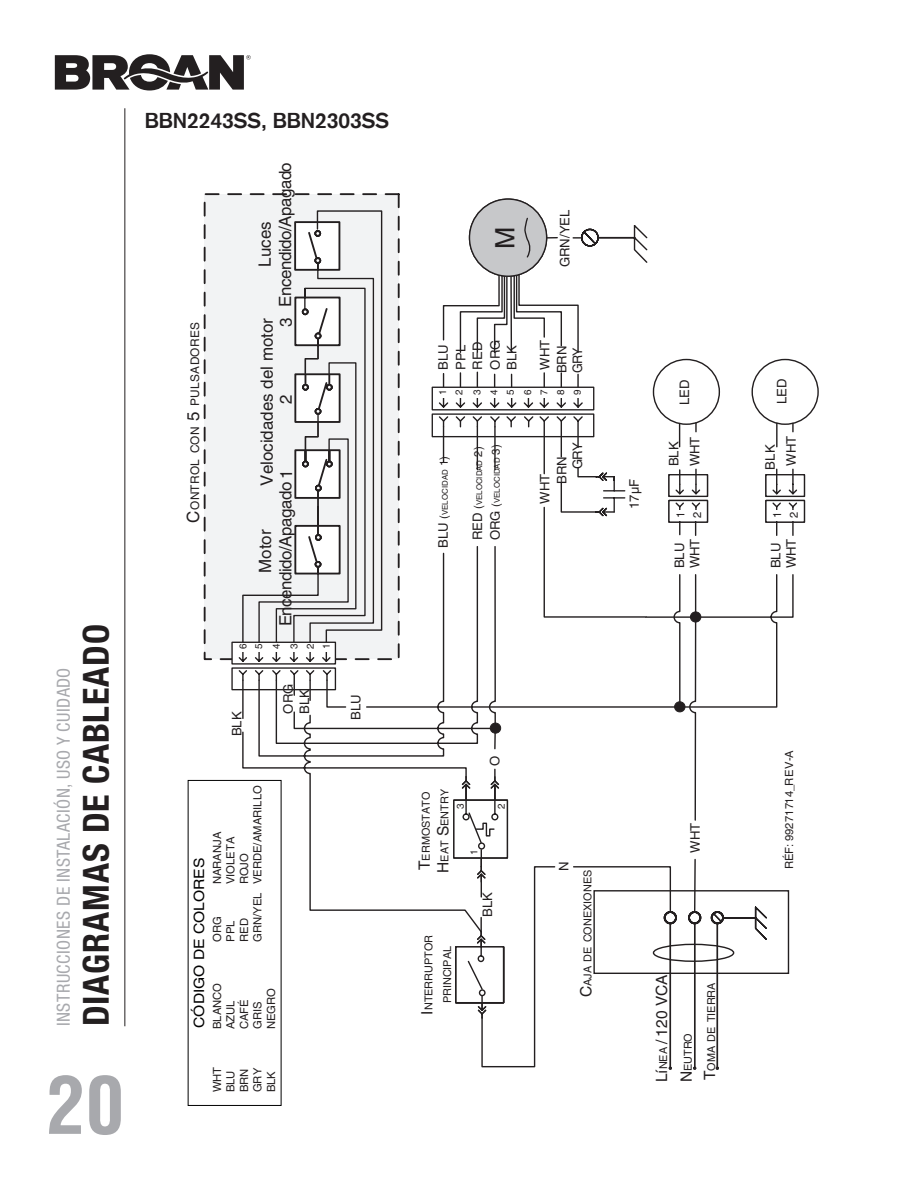
<style>
.page{position:relative;width:918px;height:1188px;background:#fff}
.page>*{position:absolute;margin:0;border:0;box-sizing:border-box;transform-origin:0 0}
.t1{font:700 condensed 78px "Helvetica LT Std";color:#a8a9ad}
.t2{font:700 condensed 36px "Helvetica Neue LT Std";letter-spacing:.025em;color:#231f20}
.t3{font:26.7px "Helvetica LT Std";color:#231f20}
.TITOLO1{font:700 21px "Akzidenz Grotesk CE";color:#231f20}
.t4{font:condensed 18px "Helvetica Neue LT Std";letter-spacing:.025em;color:#a8a9ad}
.t5{font:16.95px "Helvetica LT Std";color:#231f20}
.t6{font:16.8px "Helvetica LT Std";letter-spacing:-.025em;color:#231f20}
.t7{font:15.45px "Helvetica LT Std";color:#231f20}
.t8{font:14.25px "Helvetica LT Std";color:#000001;scale:1.1 1}
.t9{font:13.2px/17.1px "Helvetica LT Std";color:#231f20}
.t10{font:11.85px "Helvetica LT Std";letter-spacing:.03em;color:#231f20}
.t11{font:11.25px/13.5px "Helvetica LT Std";color:#231f20}
.t12{font:11.25px "Helvetica LT Std";letter-spacing:.025em;color:#231f20}
.t13{font:10.8px/18.6px "Helvetica LT Std";color:#231f20}
.t14{font:9.9px/17.4px "Helvetica LT Std";color:#231f20}
.t15{font:7.8px "Helvetica LT Std";color:#231f20}
.s1{font-size:16.95px}
.s2{font-size:13.2px}
.s3{font-size:11.25px}
.s4{font-size:15.45px}
.s5{font-size:10.8px}
</style>
<div class="page">
<hr style="left:124px;top:108px;width:1px;height:918px;background:#231f20">
<svg style="left:55px;top:54px;width:196px;height:37px"></svg>
<div style="left:432px;top:387px;width:162px;height:23px;background:#fff;border:1px solid #231f20"></div>
<div style="left:205px;top:194px;width:194px;height:465px;background:#f2f3f4"></div>
<div style="left:204px;top:193px;width:196px;height:467px;border:2px dashed #231f20"></div>
<svg style="left:438px;top:198px;width:381px;height:510px"></svg>
<div style="left:536px;top:389px;width:13px;height:9px;background:#fff"></div>
<div style="left:487px;top:389px;width:12px;height:9px;background:#fff"></div>
<div style="left:593px;top:890px;width:196px;height:84px;background:#fff;border:1px solid #231f20"></div>
<svg style="left:481px;top:890px;width:287px;height:180px"></svg>
<div style="left:455px;top:946px;width:49px;height:57px;background:#fff;border:1px solid #231f20"></div>
<svg style="left:467px;top:616px;width:230px;height:403px"></svg>
<div style="left:231px;top:667px;width:105px;height:23px;background:#fff;border:1px solid #231f20"></div>
<div style="left:231px;top:642px;width:105px;height:23px;background:#fff;border:1px solid #231f20"></div>
<svg style="left:237px;top:210px;width:146px;height:481px"></svg>
<div style="left:236px;top:643px;width:12px;height:8px;background:#fff"></div>
<svg style="left:241px;top:425px;width:440px;height:509px"></svg>
<div style="left:490px;top:723px;width:11px;height:10px;background:#231f20;border-radius:50%"></div>
<div style="left:490px;top:723px;width:11px;height:10px;border:1px solid #231f20;border-radius:50%"></div>
<h3 class="t4" style="left:53px;top:1026px;width:360px;rotate:-90deg">INSTRUCCIONES DE INSTALACIÓN, USO Y CUIDADO</h3>
<h2 class="t2" style="left:74px;top:1026px;width:404px;rotate:-90deg">DIAGRAMAS DE CABLEADO</h2>
<h1 class="t1" style="left:47px;top:1057px;width:80px">20</h1>
<p class="TITOLO1" style="left:145px;top:108px;width:246px">BBN2243SS, BBN2303SS</p>
<p class="t10" style="left:188px;top:523px;width:202px;rotate:-90deg"><span class="s1">C</span>ONTROL CON <span class="s1">5</span> PULSADORES</p>
<p class="t6" style="left:275px;top:307px;width:146px;rotate:-90deg">Encendido/Apagado</p>
<p class="t5" style="left:255px;top:267px;width:47px;rotate:-90deg">Luces</p>
<p class="t5" style="left:257px;top:486px;width:169px;rotate:-90deg">Velocidades del motor</p>
<p class="t6" style="left:276px;top:327px;width:11px;rotate:-90deg">3</p>
<p class="t6" style="left:276px;top:404px;width:11px;rotate:-90deg">2</p>
<p class="t6" style="left:276px;top:626px;width:158px;rotate:-90deg">Encendido/Apagado 1</p>
<p class="t5" style="left:255px;top:573px;width:45px;rotate:-90deg">Motor</p>
<p class="t14" style="left:235px;top:649px;width:7px;line-height:15.9px;rotate:-90deg">6<br>5</p>
<p class="t14" style="left:268px;top:649px;width:7px;rotate:-90deg">4<br>3</p>
<p class="t14" style="left:302px;top:649px;width:7px;line-height:16px;rotate:-90deg">2<br>1</p>
<p class="t9" style="left:228px;top:736px;width:26px;rotate:-90deg">BLK</p>
<p class="t9" style="left:280px;top:714px;width:31px;rotate:-90deg">ORG</p>
<p class="t9" style="left:296px;top:714px;width:26px;rotate:-90deg">BLK</p>
<p class="t8" style="left:191px;top:1028px;width:156px;rotate:-90deg">CÓDIGO DE COLORES</p>
<p class="t11" style="left:210px;top:884px;width:101px;rotate:-90deg">NARANJA<br>VIOLETA<br>ROJO<br>VERDE/AMARILLO</p>
<p class="t11" style="left:210px;top:942px;width:51px;rotate:-90deg">ORG<br>PPL<br>RED<br>GRN/YEL</p>
<p class="t11" style="left:210px;top:1029px;width:48px;rotate:-90deg">BLANCO<br>AZUL<br>CAFÉ<br>GRIS<br>NEGRO</p>
<p class="t11" style="left:210px;top:1092px;width:27px;rotate:-90deg">WHT<br>BLU<br>BRN<br>GRY<br>BLK</p>
<p class="t9" style="left:347px;top:720px;width:27px;rotate:-90deg">BLU</p>
<p class="t3" style="left:488px;top:249px;width:28px;rotate:-90deg">MM</p>
<p class="t9" style="left:556px;top:267px;width:59px;rotate:-90deg">GRN/YEL</p>
<p class="t9" style="left:435px;top:370px;width:31px;rotate:-90deg">BLU<br>PPL<br>RED<br>ORG<br>BLK</p>
<p class="t9" style="left:536px;top:373px;width:35px;line-height:16.5px;rotate:-90deg">WHT<br>BRN<br>GRY</p>
<p class="t14" style="left:434px;top:395px;width:7px;rotate:-90deg">1</p>
<p class="t14" style="left:468px;top:395px;width:7px;rotate:-90deg">3</p>
<p class="t14" style="left:485px;top:395px;width:7px;rotate:-90deg">4</p>
<p class="t14" style="left:535px;top:395px;width:7px;rotate:-90deg">7</p>
<p class="t14" style="left:450px;top:395px;width:7px;rotate:-90deg">2</p>
<p class="t14" style="left:502px;top:395px;width:7px;rotate:-90deg">5<br>6</p>
<p class="t14" style="left:552px;top:395px;width:7px;line-height:16.5px;rotate:-90deg">8<br>9</p>
<p class="t15" style="left:441px;top:548px;width:93px;rotate:-90deg"><span class="s2">BLU</span> <span class="s3">(</span>VELOCIDAD <span class="s3">1)</span></p>
<p class="t15" style="left:492px;top:540px;width:97px;rotate:-90deg"><span class="s2">ORG</span> <span class="s3">(</span>VELOCIDAD <span class="s3">3)</span></p>
<p class="t15" style="left:475px;top:540px;width:95px;rotate:-90deg"><span class="s2">RED</span> <span class="s3">(</span>VELOCIDAD <span class="s3">2)</span></p>
<p class="t9" style="left:569px;top:469px;width:28px;rotate:-90deg">GRY</p>
<p class="t9" style="left:536px;top:484px;width:29px;text-indent:-20px;rotate:-90deg">WHT<br>BRN</p>
<p class="t9" style="left:486px;top:766px;width:12px;rotate:-90deg">O</p>
<p class="t13" style="left:417px;top:873px;width:85px;rotate:-90deg"><span class="s4">T</span>ERMOSTATO<br><span class="s4">H</span>EAT <span class="s4">S</span>ENTRY</p>
<p class="t14" style="left:452px;top:809px;width:7px;rotate:-90deg">3</p>
<p class="t14" style="left:493px;top:809px;width:7px;rotate:-90deg">2</p>
<p class="t14" style="left:465px;top:855px;width:7px;rotate:-90deg">1</p>
<p class="t9" style="left:479px;top:917px;width:26px;rotate:-90deg">BLK</p>
<p class="t13" style="left:419px;top:1015px;width:81px;text-align:center;rotate:-90deg"><span class="s4">I</span>NTERRUPTOR<br>PRINCIPAL</p>
<p class="t9" style="left:555px;top:871px;width:11px;rotate:-90deg">N</p>
<p class="t13" style="left:578px;top:997px;width:129px;rotate:-90deg"><span class="s4">C</span>AJA DE CONEXIONES</p>
<p class="t9" style="left:625px;top:509px;width:31px;rotate:-90deg">17µF</p>
<p class="t9" style="left:676px;top:405px;width:27px;rotate:-90deg">LED</p>
<p class="t9" style="left:663px;top:466px;width:31px;line-height:21px;rotate:-90deg">BLK<br>WHT</p>
<p class="t9" style="left:773px;top:404px;width:27px;rotate:-90deg">LED</p>
<p class="t9" style="left:760px;top:470px;width:35px;line-height:21px;rotate:-90deg">BLK<br>WHT</p>
<p class="t11" style="left:674px;top:518px;width:8px;rotate:-90deg">1</p>
<p class="t11" style="left:769px;top:518px;width:8px;line-height:16.6px;rotate:-90deg">1<br>2</p>
<p class="t11" style="left:690px;top:518px;width:8px;rotate:-90deg">2</p>
<p class="t9" style="left:672px;top:568px;width:31px;line-height:15.3px;rotate:-90deg">BLU<br>WHT</p>
<p class="t9" style="left:768px;top:568px;width:31px;line-height:15.3px;rotate:-90deg">BLU<br>WHT</p>
<p class="t9" style="left:687px;top:853px;width:31px;rotate:-90deg">WHT</p>
<p class="t7" style="left:653px;top:1082px;width:109px;rotate:-90deg">Lí<span class="s5">NEA</span> / 120 VCA</p>
<p class="t13" style="left:677px;top:1082px;width:101px;line-height:23.2px;rotate:-90deg"><span class="s4">N</span>EUTRO<br><span class="s4">T</span>OMA DE TIERRA</p>
<p class="t12" style="left:783px;top:869px;width:121px;rotate:-90deg">RÉF: 99271714_REV-A</p>
</div>
